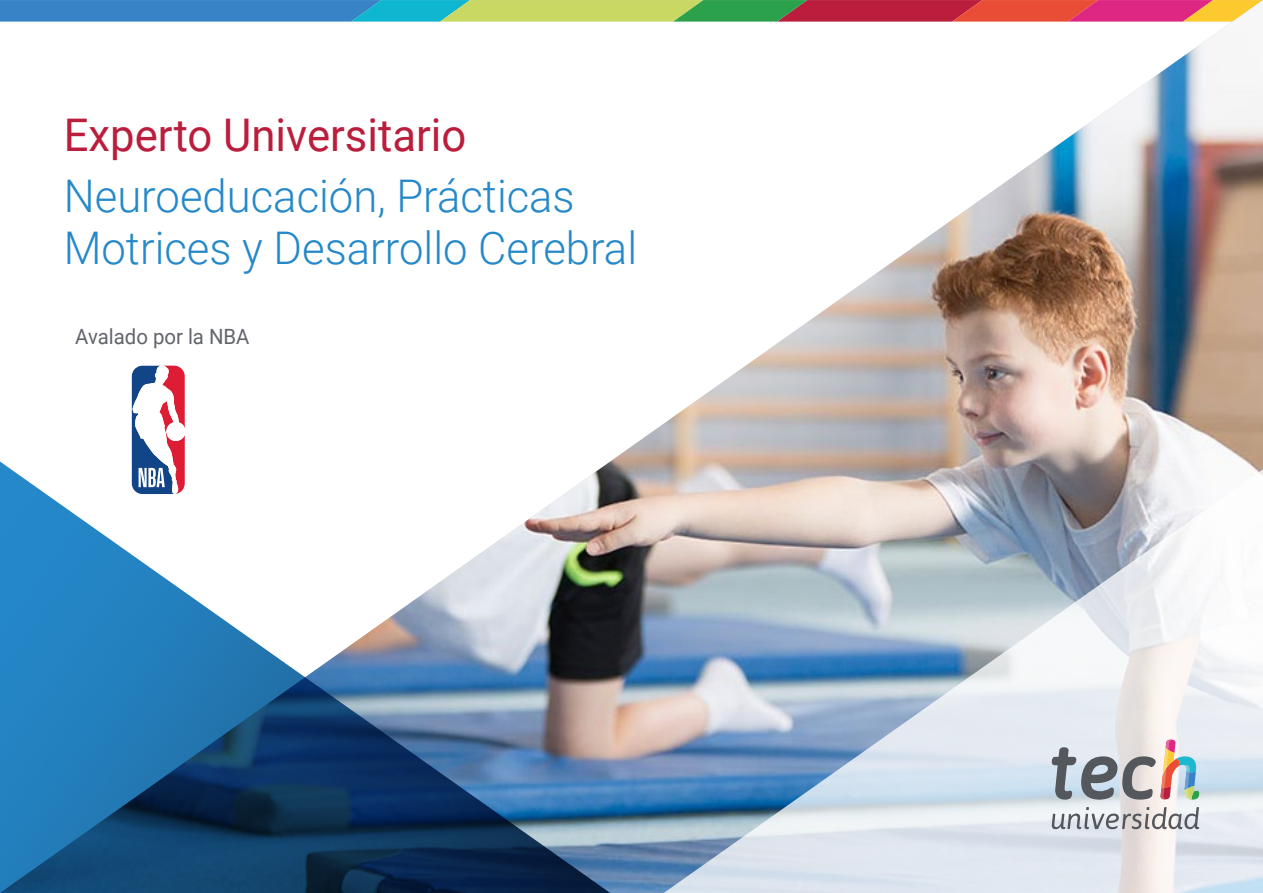
<style>
.page{position:relative;width:1263px;height:893px;background:#fff}
.page>*{position:absolute;margin:0;border:0;box-sizing:border-box;transform-origin:0 0}
.t1{font:300 45px/52.5px "Roboto";color:#2488c9}
.t2{font:45px "Roboto";color:#ba1e3c}
.t3{font:21px "Roboto";color:#61646a}
</style>
<div class="page">
<img style="left:0;top:0;width:1263px;height:454px">
<svg style="left:0;top:446px;width:640px;height:447px"></svg>
<img style="left:634px;top:454px;width:629px;height:439px">
<svg style="left:132px;top:366px;width:53px;height:128px"></svg>
<svg style="left:1052px;top:740px;width:147px;height:60px;background:#b5b5b8"></svg>
<svg style="left:1052px;top:807px;width:147px;height:22px"></svg>
<p class="t2" style="left:64px;top:103px;width:404px">Experto Universitario</p>
<p class="t1" style="left:64px;top:168px;width:575px">Neuroeducación, Prácticas<br>Motrices y Desarrollo Cerebral</p>
<p class="t3" style="left:75px;top:322px;width:176px">Avalado por la NBA</p>
</div>
